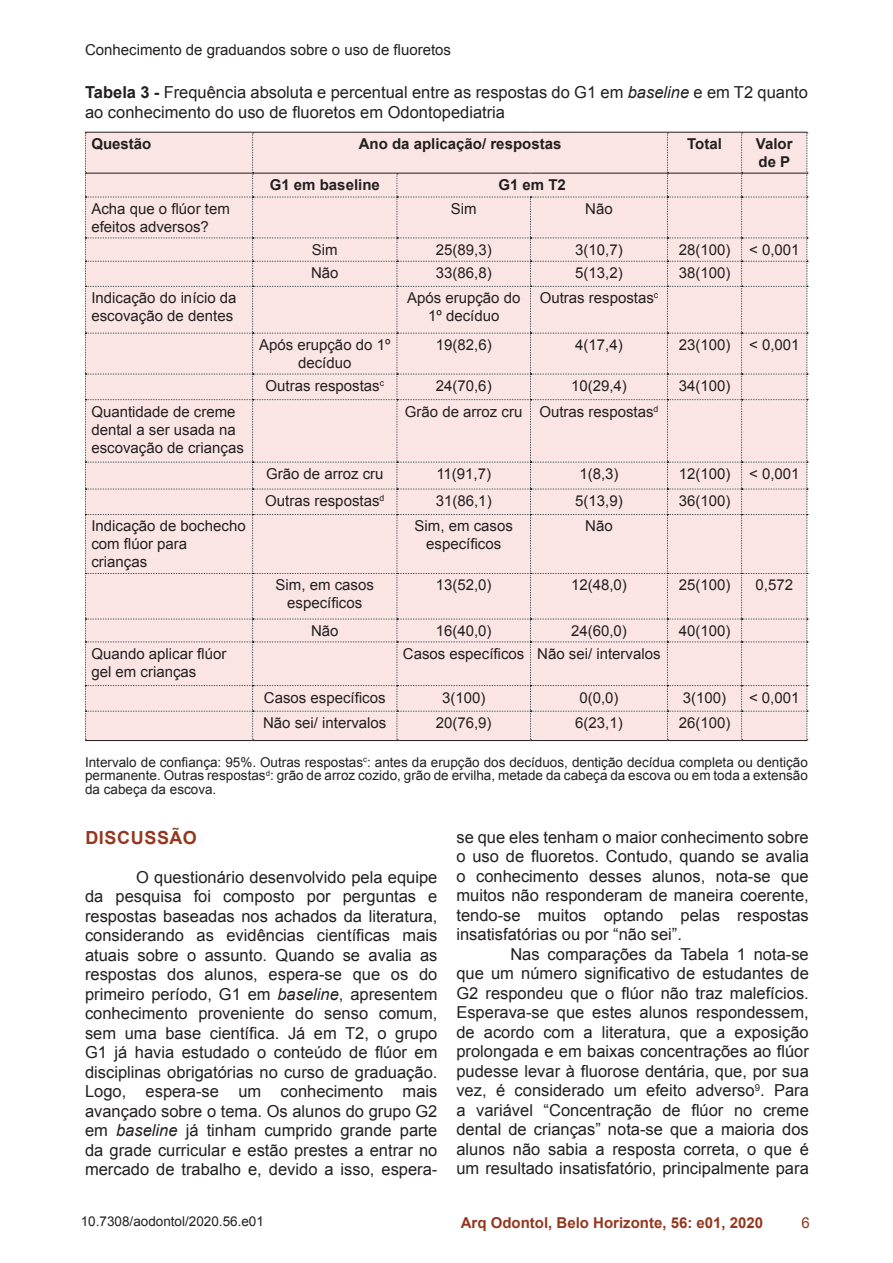
<style>
.page{position:relative;width:893px;height:1263px;background:#fff}
.page>*{position:absolute;margin:0;border:0;box-sizing:border-box;transform-origin:0 0}
.t1{font:700 18px "Arial";letter-spacing:.035em;color:#94371e}
.t2{font:16.5px/19.5px "Arial";color:#231f20;text-align:justify}
.t3{font:15px/18px "Arial";color:#231f20}
.t4{font:700 15px/18px "Arial";color:#231f20}
.t5{font:700 15px "Arial";color:#94371e}
.t6{font:15px "Arial";color:#94371e}
.t7{font:13.5px/13.5px "Arial";color:#231f20;text-align:justify}
.s1{font-weight:700}
.s2{font-style:italic}
</style>
<div class="page">
<div style="left:85px;top:133px;width:723px;height:607px;background:#fae5e4"></div>
<hr style="left:85px;top:132px;width:168px;height:1px;background:#231f20">
<hr style="left:253px;top:132px;width:144px;height:1px;background:#231f20">
<hr style="left:397px;top:132px;width:133px;height:1px;background:#231f20">
<hr style="left:530px;top:132px;width:137px;height:1px;background:#231f20">
<hr style="left:667px;top:132px;width:75px;height:1px;background:#231f20">
<hr style="left:742px;top:132px;width:65px;height:1px;background:#231f20">
<hr style="left:86px;top:173px;width:167px;height:1px;background:#231f20">
<hr style="left:253px;top:173px;width:144px;height:1px;background:#231f20">
<hr style="left:397px;top:173px;width:133px;height:1px;background:#231f20">
<hr style="left:530px;top:173px;width:137px;height:1px;background:#231f20">
<hr style="left:667px;top:173px;width:75px;height:1px;background:#231f20">
<hr style="left:742px;top:173px;width:64px;height:1px;background:#231f20">
<hr style="left:85px;top:740px;width:168px;height:1px;background:#231f20">
<hr style="left:253px;top:740px;width:144px;height:1px;background:#231f20">
<hr style="left:397px;top:740px;width:133px;height:1px;background:#231f20">
<hr style="left:530px;top:740px;width:137px;height:1px;background:#231f20">
<hr style="left:667px;top:740px;width:75px;height:1px;background:#231f20">
<hr style="left:742px;top:740px;width:65px;height:1px;background:#231f20">
<p class="t3" style="left:85px;top:41px;width:368px">Conhecimento de graduandos sobre o uso de fluoretos</p>
<p class="t2" style="left:85px;top:83px;width:724px"><span class="s1">Tabela 3 -</span> Frequência absoluta e percentual entre as respostas do G1 em <span class="s2">baseline</span> e em T2 quanto ao conhecimento do uso de fluoretos em Odontopediatria</p>
<p class="t4" style="left:91px;top:135px;width:62px">Questão</p>
<p class="t4" style="left:359px;top:135px;width:204px">Ano da aplicação/ respostas</p>
<p class="t4" style="left:687px;top:135px;width:36px">Total</p>
<p class="t4" style="left:756px;top:135px;width:38px">Valor de P</p>
<p class="t4" style="left:270px;top:176px;width:112px">G1 em baseline</p>
<p class="t4" style="left:498px;top:176px;width:69px">G1 em T2</p>
<p class="t3" style="left:91px;top:200px;width:140px">Acha que o flúor tem efeitos adversos?</p>
<p class="t3" style="left:451px;top:200px;width:27px">Sim</p>
<p class="t3" style="left:585px;top:200px;width:29px">Não</p>
<p class="t3" style="left:312px;top:240px;width:27px">Sim</p>
<p class="t3" style="left:436px;top:240px;width:57px">25(89,3)</p>
<p class="t3" style="left:575px;top:240px;width:49px">3(10,7)</p>
<p class="t3" style="left:679px;top:240px;width:122px">28(100) &lt; 0,001</p>
<p class="t3" style="left:311px;top:264px;width:29px">Não</p>
<p class="t3" style="left:436px;top:264px;width:57px">33(86,8)</p>
<p class="t3" style="left:575px;top:264px;width:49px">5(13,2)</p>
<p class="t3" style="left:679px;top:264px;width:53px">38(100)</p>
<p class="t3" style="left:91px;top:289px;width:147px">Indicação do início da escovação de dentes</p>
<p class="t3" style="left:407px;top:289px;width:115px;text-align:center">Após erupção do<br>1º decíduo</p>
<p class="t3" style="left:540px;top:289px;width:120px">Outras respostas<sup>c</sup></p>
<p class="t3" style="left:259px;top:336px;width:133px;text-align:center">Após erupção do 1º decíduo</p>
<p class="t3" style="left:436px;top:336px;width:57px">19(82,6)</p>
<p class="t3" style="left:575px;top:336px;width:49px">4(17,4)</p>
<p class="t3" style="left:679px;top:336px;width:122px">23(100) &lt; 0,001</p>
<p class="t3" style="left:266px;top:377px;width:120px">Outras respostas<sup>c</sup></p>
<p class="t3" style="left:436px;top:377px;width:57px">24(70,6)</p>
<p class="t3" style="left:571px;top:377px;width:57px">10(29,4)</p>
<p class="t3" style="left:679px;top:377px;width:53px">34(100)</p>
<p class="t3" style="left:91px;top:402px;width:154px">Quantidade de creme dental a ser usada na escovação de crianças</p>
<p class="t3" style="left:405px;top:402px;width:255px">Grão de arroz cru Outras respostas<sup>d</sup></p>
<p class="t3" style="left:266px;top:465px;width:119px">Grão de arroz cru</p>
<p class="t3" style="left:436px;top:465px;width:56px">11(91,7)</p>
<p class="t3" style="left:579px;top:465px;width:41px">1(8,3)</p>
<p class="t3" style="left:679px;top:465px;width:122px">12(100) &lt; 0,001</p>
<p class="t3" style="left:265px;top:492px;width:121px">Outras respostas<sup>d</sup></p>
<p class="t3" style="left:436px;top:492px;width:57px">31(86,1)</p>
<p class="t3" style="left:575px;top:492px;width:49px">5(13,9)</p>
<p class="t3" style="left:679px;top:492px;width:53px">36(100)</p>
<p class="t3" style="left:91px;top:517px;width:156px">Indicação de bochecho com flúor para crianças</p>
<p class="t3" style="left:415px;top:517px;width:100px;text-align:center">Sim, em casos específicos</p>
<p class="t3" style="left:585px;top:517px;width:29px">Não</p>
<p class="t3" style="left:276px;top:576px;width:100px;text-align:center">Sim, em casos específicos</p>
<p class="t3" style="left:436px;top:576px;width:57px">13(52,0)</p>
<p class="t3" style="left:571px;top:576px;width:57px">12(48,0)</p>
<p class="t3" style="left:679px;top:576px;width:53px">25(100)</p>
<p class="t3" style="left:755px;top:576px;width:39px">0,572</p>
<p class="t3" style="left:311px;top:622px;width:29px">Não</p>
<p class="t3" style="left:436px;top:622px;width:57px">16(40,0)</p>
<p class="t3" style="left:571px;top:622px;width:57px">24(60,0)</p>
<p class="t3" style="left:679px;top:622px;width:53px">40(100)</p>
<p class="t3" style="left:91px;top:644px;width:137px">Quando aplicar flúor gel em crianças</p>
<p class="t3" style="left:403px;top:644px;width:259px">Casos específicos Não sei/ intervalos</p>
<p class="t3" style="left:264px;top:688px;width:123px">Casos específicos</p>
<p class="t3" style="left:442px;top:688px;width:45px">3(100)</p>
<p class="t3" style="left:579px;top:688px;width:41px">0(0,0)</p>
<p class="t3" style="left:683px;top:688px;width:45px">3(100)</p>
<p class="t3" style="left:749px;top:688px;width:52px">&lt; 0,001</p>
<p class="t3" style="left:263px;top:714px;width:125px">Não sei/ intervalos</p>
<p class="t3" style="left:436px;top:714px;width:57px">20(76,9)</p>
<p class="t3" style="left:575px;top:714px;width:49px">6(23,1)</p>
<p class="t3" style="left:679px;top:714px;width:53px">26(100)</p>
<p class="t7" style="left:85px;top:755px;width:724px">Intervalo de confiança: 95%. Outras respostas<sup>c</sup>: antes da erupção dos decíduos, dentição decídua completa ou dentição permanente. Outras respostas<sup>d</sup>: grão de arroz cozido, grão de ervilha, metade da cabeça da escova ou em toda a extensão da cabeça da escova.</p>
<p class="t1" style="left:85px;top:825px;width:113px">DISCUSSÃO</p>
<p class="t2" style="left:85px;top:867px;width:354px;text-indent:51px">O questionário desenvolvido pela equipe da pesquisa foi composto por perguntas e respostas baseadas nos achados da literatura, considerando as evidências científicas mais atuais sobre o assunto. Quando se avalia as respostas dos alunos, espera-se que os do primeiro período, G1 em <span class="s2">baseline</span>, apresentem conhecimento proveniente do senso comum, sem uma base científica. Já em T2, o grupo G1 já havia estudado o conteúdo de flúor em disciplinas obrigatórias no curso de graduação.<br>Logo, espera-se um conhecimento mais avançado sobre o tema. Os alunos do grupo G2 em <span class="s2">baseline</span> já tinham cumprido grande parte da grade curricular e estão prestes a entrar no mercado de trabalho e, devido a isso, espera-</p>
<p class="t2" style="left:456px;top:827px;width:354px">se que eles tenham o maior conhecimento sobre o uso de fluoretos. Contudo, quando se avalia o conhecimento desses alunos, nota-se que muitos não responderam de maneira coerente, tendo-se muitos optando pelas respostas insatisfatórias ou por “não sei”.</p>
<p class="t2" style="left:456px;top:944px;width:354px;text-indent:54px">Nas comparações da Tabela 1 nota-se que um número significativo de estudantes de G2 respondeu que o flúor não traz malefícios.<br>Esperava-se que estes alunos respondessem, de acordo com a literatura, que a exposição prolongada e em baixas concentrações ao flúor pudesse levar à fluorose dentária, que, por sua vez, é considerado um efeito adverso<sup>9</sup>. Para a variável “Concentração de flúor no creme dental de crianças” nota-se que a maioria dos alunos não sabia a resposta correta, o que é um resultado insatisfatório, principalmente para</p>
<p class="t7" style="left:81px;top:1214px;width:185px">10.7308/aodontol/2020.56.e01</p>
<p class="t5" style="left:461px;top:1212px;width:304px">Arq Odontol, Belo Horizonte, 56: e01, 2020</p>
<p class="t6" style="left:801px;top:1212px;width:10px">6</p>
</div>
